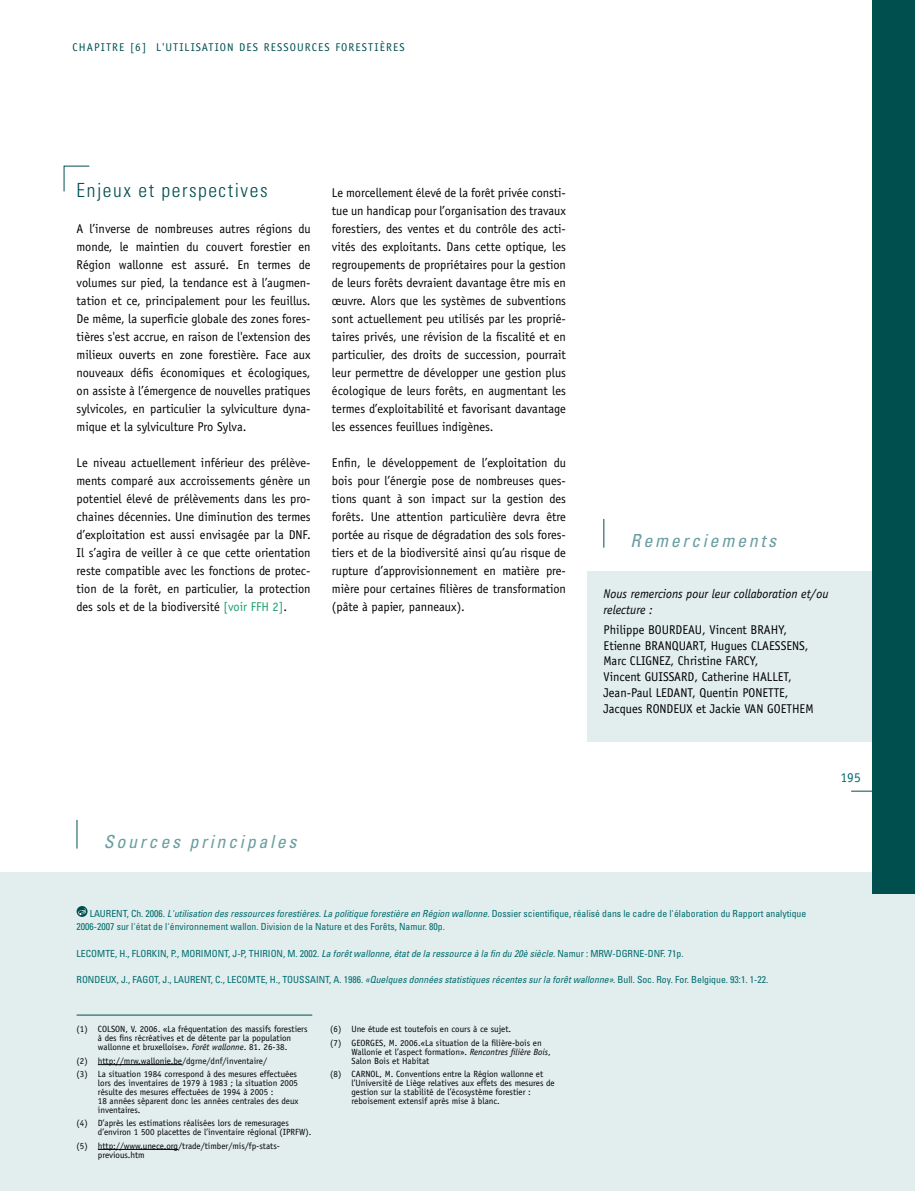
<style>
.page{position:relative;width:915px;height:1191px;background:#fff}
.page>*{position:absolute;margin:0;border:0;box-sizing:border-box;transform-origin:0 0}
.t1{font:300 condensed 19.5px "Univers";letter-spacing:.08em;color:#004f4f}
.t2{font:italic condensed 18px "Univers";letter-spacing:.15em;color:#699ea1}
.t3{font:13.5px "Officina Sans";color:#006d6e}
.t4{font:12.75px/18px "Officina Sans";color:#000;text-align:justify}
.t5{font:italic 12.75px/15.8px "Officina Sans";color:#000}
.t6{font:11.25px "Officina Sans";letter-spacing:.1em;color:#004f4f}
.t7{font:condensed 9.75px/13.5px "Univers";color:#006d6e}
.t8{font:italic condensed 9.75px "Univers";color:#006d6e}
.t9{font:9px/9px "Officina Sans";color:#000}
.s1{color:#189e68}
.s2{font-style:italic}
.s3{font-style:normal}
</style>
<div class="page">
<div style="left:587px;top:571px;width:327px;height:170px;background:#e2edee"></div>
<div style="left:0;top:872px;width:914px;height:319px;background:#e2edee"></div>
<div style="left:872px;top:0;width:42px;height:893px;background:#004f4f"></div>
<svg style="left:64px;top:166px;width:26px;height:26px"></svg>
<hr style="left:850px;top:790px;width:64px;height:1px;background:#004f4f">
<svg style="left:77px;top:906px;width:10px;height:11px"></svg>
<svg style="left:78px;top:907px;width:8px;height:8px"></svg>
<hr style="left:77px;top:1014px;width:235px;height:1px;background:#004f4f">
<hr style="left:98px;top:1064px;width:84px;height:1px;background:#000">
<hr style="left:98px;top:1149px;width:80px;height:1px;background:#000">
<svg style="left:77px;top:820px;width:1px;height:28px"></svg>
<svg style="left:603px;top:519px;width:1px;height:28px"></svg>
<p class="t6" style="left:72px;top:41px;width:108px">CHAPITRE [6] l'utilisation</p>
<p class="t6" style="left:239px;top:41px;width:7px">des</p>
<p class="t6" style="left:263px;top:41px;width:8px">resso</p>
<p class="t6" style="left:297px;top:41px;width:15px">urces</p>
<p class="t6" style="left:335px;top:41px;width:7px">foresti</p>
<p class="t6" style="left:379px;top:41px;width:14px">ères</p>
<h1 class="t1" style="left:77px;top:178px;width:192px">Enjeux et perspectives</h1>
<p class="t4" style="left:77px;top:219px;width:235px">A l’inverse de nombreuses autres régions du monde, le maintien du couvert forestier en Région wallonne est assuré. En termes de volumes sur pied, la tendance est à l’augmen&shy;tation et ce, principalement pour les feuillus.<br>De même, la superficie globale des zones fores&shy;tières s'est accrue, en raison de l'extension des milieux ouverts en zone forestière. Face aux nouveaux défis économiques et écologiques, on assiste à l’émergence de nouvelles pratiques sylvicoles, en particulier la sylviculture dyna&shy;mique et la sylviculture Pro Sylva.</p>
<p class="t4" style="left:77px;top:453px;width:235px">Le niveau actuellement inférieur des prélève&shy;ments comparé aux accroissements génère un potentiel élevé de prélèvements dans les pro&shy;chaines décennies. Une diminution des termes d’exploitation est aussi envisagée par la DNF.<br>Il s’agira de veiller à ce que cette orientation reste compatible avec les fonctions de protec&shy;tion de la forêt, en particulier, la protection des sols et de la biodiversité <span class="s1">[voir FFH 2]</span>.</p>
<p class="t4" style="left:332px;top:183px;width:235px">Le morcellement élevé de la forêt privée consti&shy;tue un handicap pour l’organisation des travaux forestiers, des ventes et du contrôle des acti&shy;vités des exploitants. Dans cette optique, les regroupements de propriétaires pour la gestion de leurs forêts devraient davantage être mis en œuvre. Alors que les systèmes de subventions sont actuellement peu utilisés par les proprié&shy;taires privés, une révision de la fiscalité et en particulier, des droits de succession, pourrait leur permettre de développer une gestion plus écologique de leurs forêts, en augmentant les termes d’exploitabilité et favorisant davantage les essences feuillues indigènes.</p>
<p class="t4" style="left:332px;top:453px;width:235px">Enfin, le développement de l’exploitation du bois pour l’énergie pose de nombreuses ques&shy;tions quant à son impact sur la gestion des forêts. Une attention particulière devra être portée au risque de dégradation des sols fores&shy;tiers et de la biodiversité ainsi qu’au risque de rupture d’approvisionnement en matière pre&shy;mière pour certaines filières de transformation (pâte à papier, panneaux).</p>
<h2 class="t2" style="left:104px;top:830px;width:194px">Sources principales</h2>
<h2 class="t2" style="left:630px;top:529px;width:147px">Remerciements</h2>
<p class="t5" style="left:603px;top:586px;width:226px">Nous remercions pour leur collaboration et/ou relecture :</p>
<p class="t4" style="left:603px;top:622px;width:211px;line-height:15.8px;text-align:left">Philippe BOU RDEAU, Vincent BRAHY, Etienne BRANQUART, Hugues CLAESSENS, Marc CLIGNEZ, Christine FARCY,<br>Vincent GUISSARD, Catherine HALLET, Jean-Paul LEDANT, Quentin PONETTE, Jacques RONDEUX et Jackie VAN GOETHEM</p>
<p class="t3" style="left:840px;top:769px;width:22px">195</p>
<p class="t7" style="left:77px;top:906px;width:731px;text-indent:13px">Laure nt, Ch. 2006. <span class="s2">L'utilisation des ressources forestières. La politique forestière en Région wallonne.</span> Dossier scientifique, réalisé dans le cadre de l'élaboration du Rapport analytique<br>2006-2007 sur l'état de l'énvironnement wallon. Division de la N ature et des Forêts, N amur. 80p.</p>
<p class="t7" style="left:77px;top:946px;width:608px">LECOMTE, H., FLORKIN , P., MORI MONT, J-P, THI RI ON , M. 2002. <span class="s2">La forêt wallonne, état de la ressource à la fin du 20è siècle</span>. N amur : MRW-DGRN E-DN F. 71p.</p>
<p class="t7" style="left:77px;top:972px;width:240px">RON DEUX, J., FAG OT, J., LAURENT, C., LECOMTE, H., TOUSSAINT</p>
<p class="t8" style="left:329px;top:973px;width:440px"><span class="s3">, A. 1986.</span> «Quelques données statistiques récentes sur la forêt wallonne»<span class="s3">. Bull. Soc. Roy. For. Belgique. 93:1. 1-22.</span></p>
<p class="t9" style="left:77px;top:1025px;width:232px;text-align:center">(1) COLSON, V. 2006. «La fréquentation des massifs forestiers à des fins récréatives et de détente par la population<br>wallonne et bruxelloise». <span class="s2">Forêt wallonne</span>. 81. 26-38.</p>
<p class="t9" style="left:77px;top:1054px;width:222px;line-height:13.2px">(2) http://mrw.wallonie.be/dgrne/dnf/inventaire/<br>(3) La situation 1984 correspond à des mesures effectuées</p>
<p class="t9" style="left:98px;top:1078px;width:202px">lors des inventaires de 1979 à 1983 ; la situation 2005 résulte des mesures effectuées de 1994 à 2005 :<br>18 années séparent donc les années centrales des deux inventaires.</p>
<p class="t9" style="left:98px;top:1118px;width:215px;text-indent:-21px">(4) D’après les estimations réalisées lors de remesurages d’environ 1 500 placettes de l’inventaire régional (IPRFW).</p>
<p class="t9" style="left:98px;top:1141px;width:184px;text-indent:-21px">(5) http://www.unece.org/trade/timber/mis/fp-stats&shy;previous.htm</p>
<p class="t9" style="left:330px;top:1022px;width:213px;line-height:13.2px">(6) U ne étude est toutefois en cours à ce sujet.<br>(7) GEORGES, M. 2006.«La situation de la filière-bois en</p>
<p class="t9" style="left:351px;top:1047px;width:201px">Wallonie et l’aspect formation». <span class="s2">Rencontres filière Bois</span>,<br>Salon Bois et Habitat</p>
<p class="t9" style="left:351px;top:1069px;width:205px;text-indent:-21px">(8) CARNOL, M. Conventions entre la Région wallonne et l’Université de Liège relatives aux effets des mesures de gestion sur la stabilité de l’écosystème forestier : reboisement extensif après mise à blanc.</p>
</div>
